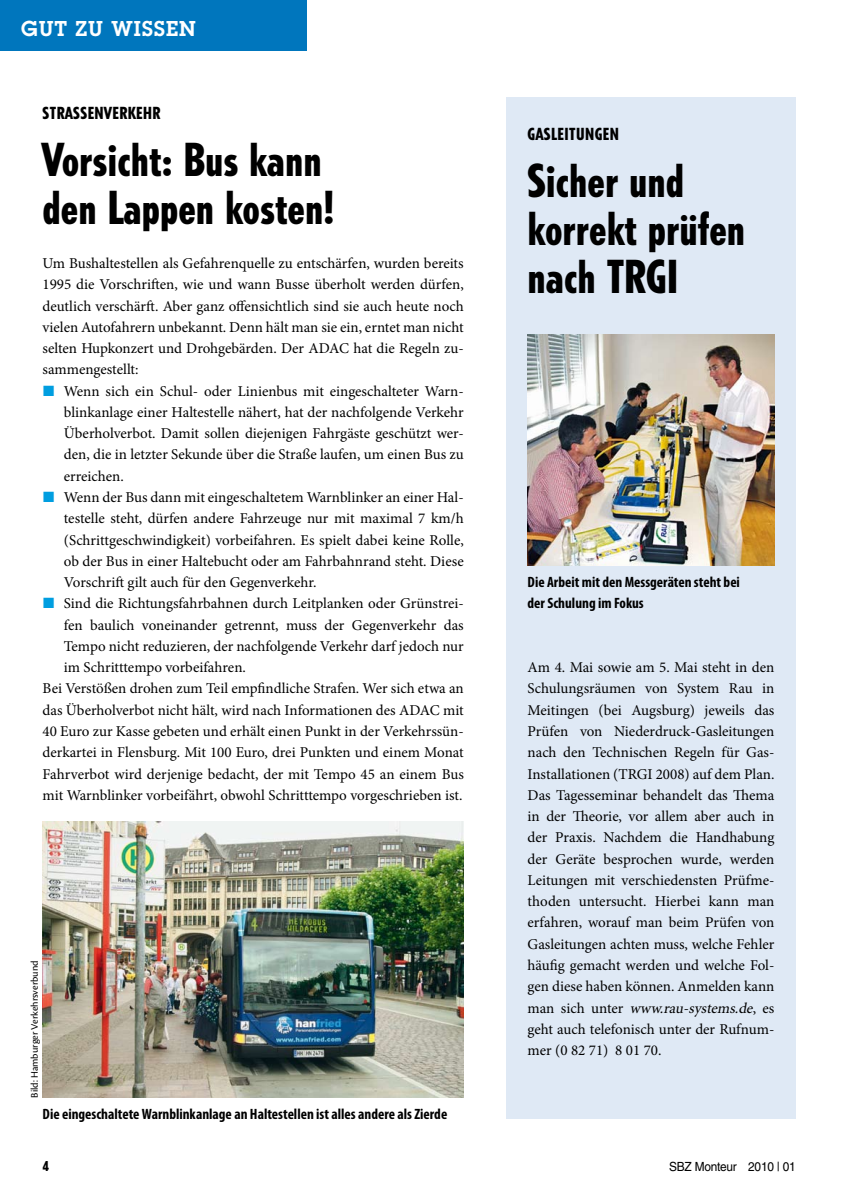
<style>
.page{position:relative;width:851px;height:1204px;background:#fff}
.page>*{position:absolute;margin:0;border:0;box-sizing:border-box;transform-origin:0 0}
.t1{font:800 condensed 45px/48px "Tempo Std";color:#000}
.t2{font:600 21px "Lubalin Graph Std";letter-spacing:.05em;color:#fff}
.t3{font:800 condensed 16.5px "Tempo Std";letter-spacing:.03em;color:#000}
.t4{font:15px/21.3px "Minion Pro";color:#000;text-align:justify}
.t5{font:700 condensed 15px/21.3px "Myriad Pro";color:#000}
.t6{font:12.6px "Helvetica LT Std";letter-spacing:-.02em;color:#000;scale:.94 1}
.t7{font:10.5px "Cronos Pro";color:#000}
.s1{color:#009ee0}
.s2{font-style:italic}
</style>
<div class="page">
<img style="left:43px;top:821px;width:420px;height:276px">
<div style="left:506px;top:98px;width:289px;height:1020px;background:#dfe9f5"></div>
<div style="left:0;top:0;width:306px;height:51px;background:#0076bd"></div>
<img style="left:527px;top:335px;width:247px;height:231px">
<h2 class="t2" style="left:21px;top:15px;width:176px">GUT ZU WISSEN</h2>
<p class="t3" style="left:43px;top:103px;width:119px">Strassenverkehr</p>
<h1 class="t1" style="left:43px;top:135px;width:293px">Vorsicht: Bus kann den Lappen kosten!</h1>
<p class="t4" style="left:43px;top:253px;width:422px">Um Bushaltestellen als Gefahrenquelle zu entschärfen, wurden bereits</p>
<p class="t4" style="left:43px;top:274px;width:422px">1995 die Vorschriften, wie und wann Busse überholt werden dürfen,</p>
<p class="t4" style="left:43px;top:295px;width:422px">deutlich verschärft. Aber ganz offensichtlich sind sie auch heute noch</p>
<p class="t4" style="left:43px;top:316px;width:422px">vielen Autofahrern unbekannt. Denn hält man sie ein, erntet man nicht</p>
<p class="t4" style="left:43px;top:338px;width:422px">selten Hupkonzert und Drohgebärden. Der ADAC hat die Regeln zu-</p>
<p class="t4" style="left:43px;top:359px;width:97px">sammengestellt:</p>
<p class="t4" style="left:43px;top:380px;width:422px"><span class="s1">◼</span> Wenn sich ein Schul- oder Linienbus mit eingeschalteter Warn-</p>
<p class="t4" style="left:64px;top:401px;width:401px">blinkanlage einer Haltestelle nähert, hat der nachfolgende Verkehr</p>
<p class="t4" style="left:64px;top:423px;width:401px">Überholverbot. Damit sollen diejenigen Fahrgäste geschützt wer-</p>
<p class="t4" style="left:64px;top:444px;width:401px">den, die in letzter Sekunde über die Straße laufen, um einen Bus zu</p>
<p class="t4" style="left:64px;top:465px;width:61px">erreichen.</p>
<p class="t4" style="left:43px;top:486px;width:422px"><span class="s1">◼</span> Wenn der Bus dann mit eingeschaltetem Warnblinker an einer Hal-</p>
<p class="t4" style="left:64px;top:508px;width:401px">testelle steht, dürfen andere Fahrzeuge nur mit maximal 7 km/h</p>
<p class="t4" style="left:64px;top:529px;width:401px">(Schrittgeschwindigkeit) vorbeifahren. Es spielt dabei keine Rolle,</p>
<p class="t4" style="left:64px;top:550px;width:401px">ob der Bus in einer Haltebucht oder am Fahrbahnrand steht. Diese</p>
<p class="t4" style="left:64px;top:571px;width:254px">Vorschrift gilt auch für den Gegenverkehr.</p>
<p class="t4" style="left:43px;top:593px;width:422px"><span class="s1">◼</span> Sind die Richtungsfahrbahnen durch Leitplanken oder Grünstrei-</p>
<p class="t4" style="left:64px;top:614px;width:401px">fen baulich voneinander getrennt, muss der Gegenverkehr das</p>
<p class="t4" style="left:64px;top:635px;width:401px">Tempo nicht reduzieren, der nachfolgende Verkehr darf jedoch nur</p>
<p class="t4" style="left:64px;top:656px;width:184px">im Schritttempo vorbeifahren.</p>
<p class="t4" style="left:43px;top:678px;width:422px">Bei Verstößen drohen zum Teil empfindliche Strafen. Wer sich etwa an</p>
<p class="t4" style="left:43px;top:699px;width:422px">das Überholverbot nicht hält, wird nach Informationen des ADAC mit</p>
<p class="t4" style="left:43px;top:720px;width:422px">40 Euro zur Kasse gebeten und erhält einen Punkt in der Verkehrssün-</p>
<p class="t4" style="left:43px;top:741px;width:422px">derkartei in Flensburg. Mit 100 Euro, drei Punkten und einem Monat</p>
<p class="t4" style="left:43px;top:763px;width:423px">Fahrverbot wird derjenige bedacht, der mit Tempo 45 an einem Bus</p>
<p class="t4" style="left:43px;top:784px;width:421px">mit Warnblinker vorbeifährt, obwohl Schritttempo vorgeschrieben ist.</p>
<p class="t7" style="left:29px;top:1097px;width:139px;rotate:-90deg">Bild: Hamburger Verkehrsverbund</p>
<p class="t5" style="left:43px;top:1102px;width:406px">Die eingeschaltete Warnblinkanlage an Haltestellen ist alles andere als Zierde</p>
<p class="t3" style="left:527px;top:124px;width:93px">Gasleitungen</p>
<h1 class="t1" style="left:527px;top:156px;width:219px">Sicher und korrekt prüfen nach TRGI</h1>
<p class="t5" style="left:527px;top:571px;width:214px">Die Arbeit mit den Messgeräten steht bei der Schulung im Fokus</p>
<p class="t4" style="left:527px;top:656px;width:248px">Am 4. Mai sowie am 5. Mai steht in den Schulungsräumen von System Rau in Meitingen (bei Augsburg) jeweils das Prüfen von Niederdruck-Gasleitungen nach den Technischen Regeln für Gas-Installationen (TRGI 2008) auf dem Plan.<br>Das Tagesseminar behandelt das Thema in der Theorie, vor allem aber auch in der Praxis. Nachdem die Handhabung der Geräte besprochen wurde, werden Leitungen mit verschiedensten Prüfme&shy;thoden untersucht. Hierbei kann man erfahren, worauf man beim Prüfen von Gasleitungen achten muss, welche Fehler häufig gemacht werden und welche Fol&shy;gen diese haben können. Anmelden kann m an s i ch unte r <span class="s2">www.rau-systems.de</span>, e s geht auch telefonisch unter der Rufnum&shy;mer (0 82 71) 8 01 70.</p>
<p class="t6" style="left:669px;top:1158px;width:136px">SBZ Monteur 2010 | 01</p>
</div>
